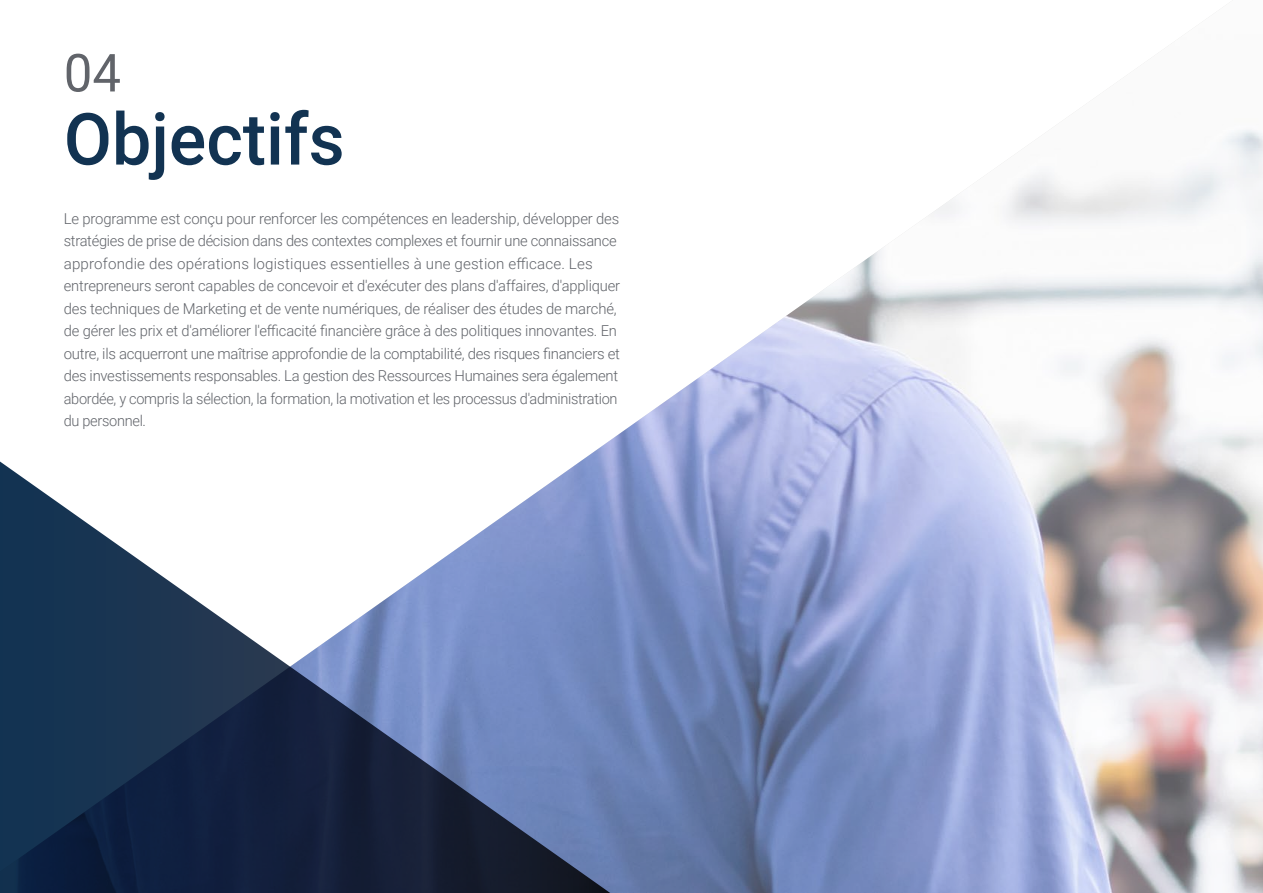
<style>
.page{position:relative;width:1263px;height:893px;background:#fff}
.page>*{position:absolute;margin:0;border:0;box-sizing:border-box;transform-origin:0 0}
.t1{font:500 72px "Roboto";color:#123352}
.t2{font:52.5px "Roboto";color:#61646a}
.t3{font:300 15px/22.5px "Roboto";letter-spacing:-.02em;color:#61646a}
</style>
<div class="page">
<img style="left:602px;top:113px;width:661px;height:780px">
<svg style="left:0;top:446px;width:640px;height:447px"></svg>
<h2 class="t2" style="left:64px;top:36px;width:59px">04</h2>
<h1 class="t1" style="left:64px;top:89px;width:282px">Objectifs</h1>
<p class="t3" style="left:64px;top:207px;width:558px">Le programme est conçu pour renforcer les compétences en leadership, développer des stratégies de prise de décision dans des contextes complexes et fournir une connaissance approfondie des opérations logistiques essentielles à une gestion efficace. Les entrepreneurs seront capables de concevoir et d'exécuter des plans d'affaires, d'appliquer des techniques de Marketing et de vente numériques, de réaliser des études de marché, de gérer les prix et d'améliorer l'efficacité financière grâce à des politiques innovantes. En outre, ils acquerront une maîtrise approfondie de la comptabilité, des risques financiers et des investissements responsables. La gestion des Ressources Humaines sera également abordée, y compris la sélection, la formation, la motivation et les processus d'administration du personnel.</p>
</div>
